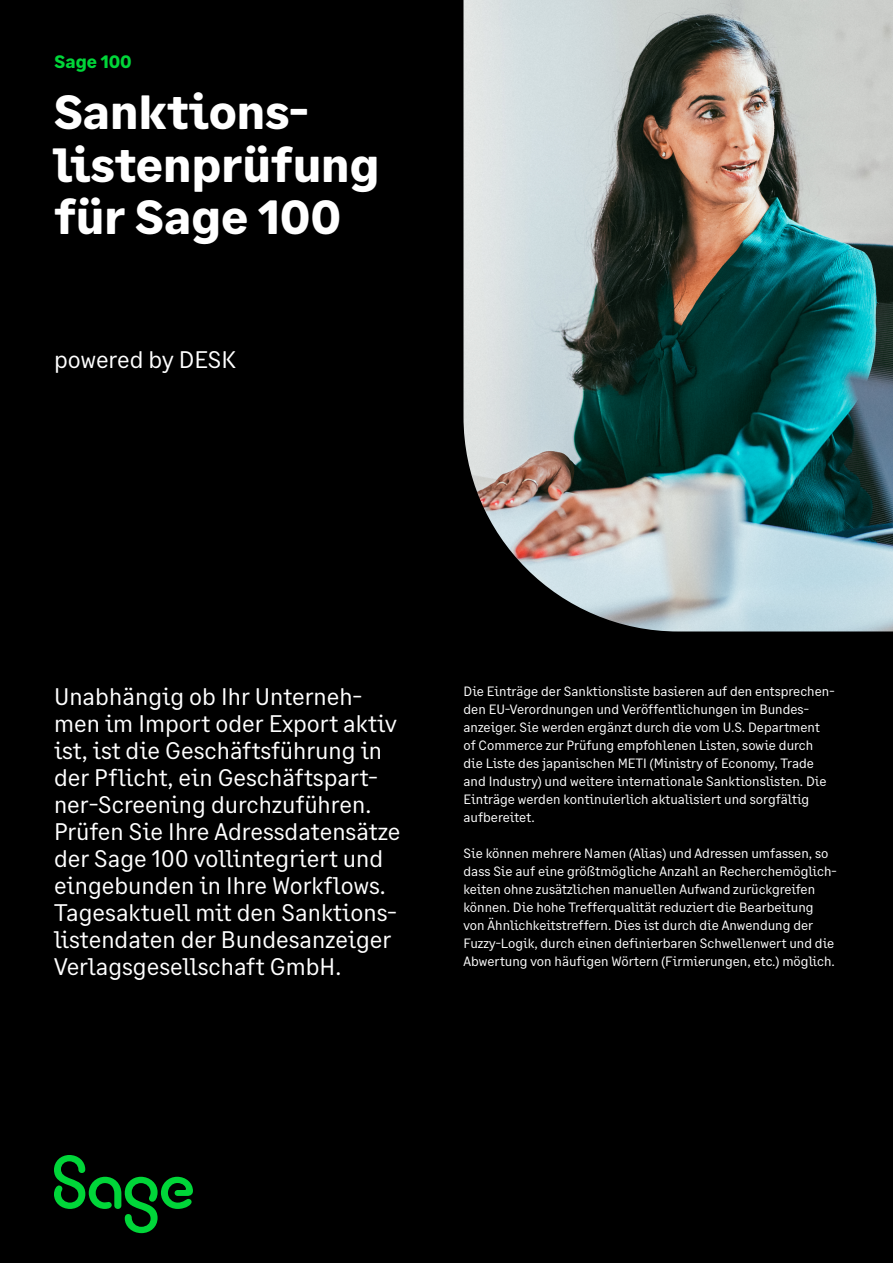
<style>
.page{position:relative;width:893px;height:1263px;background:#000}
.page>*{position:absolute;margin:0;border:0;box-sizing:border-box;transform-origin:0 0}
.t1{font:700 48px/52.5px "Sage Text";color:#fff}
.t2{font:24px/27px "Sage Text";color:#fff}
.t3{font:700 18px "Sage Text";color:#00d639}
.t4{font:13.5px/18px "Sage Text";color:#fff}
</style>
<div class="page">
<img style="left:463px;top:0;width:430px;height:631px">
<svg style="left:54px;top:1155px;width:139px;height:78px"></svg>
<h3 class="t3" style="left:55px;top:51px;width:79px">Sage 100</h3>
<h1 class="t1" style="left:54px;top:87px;width:327px">Sanktions&shy;listenprüfung für Sage 100</h1>
<h2 class="t2" style="left:54px;top:346px;width:183px">powered by DESK</h2>
<p class="t2" style="left:54px;top:683px;width:348px">Unabhängig ob Ihr Unterneh&shy;men im Import oder Export aktiv ist, ist die Geschäftsführung in der Pflicht, ein Geschäftspart&shy;ner-Screening durchzuführen.<br>Prüfen Sie Ihre Adressdatensätze der Sage 100 vollintegriert und eingebunden in Ihre Workflows.<br>Tagesaktuell mit den Sanktions&shy;listendaten der Bundesanzeiger<br>Verlagsgesellschaft GmbH.</p>
<p class="t4" style="left:463px;top:683px;width:372px">Die Einträge der Sanktionsliste basieren auf den entsprechen&shy;den EU-Verordnungen und Veröffentlichungen im Bundes&shy;anzeiger. Sie werden ergänzt durch die vom U.S. Department of Commerce zur Prüfung empfohlenen Listen, sowie durch die Liste des japanischen METI (Ministry of Economy, Trade and Industry) und weitere internationale Sanktionslisten. Die Einträge werden kontinuierlich aktualisiert und sorgfältig aufbereitet.</p>
<p class="t4" style="left:463px;top:845px;width:375px">Sie können mehrere Namen (Alias) und Adressen umfassen, so dass Sie auf eine größtmögliche Anzahl an Recherchemöglich&shy;keiten ohne zusätzlichen manuellen Aufwand zurückgreifen können. Die hohe Trefferqualität reduziert die Bearbeitung von Ähnlichkeitstreffern. Dies ist durch die Anwendung der Fuzzy-Logik, durch einen definierbaren Schwellenwert und die Abwertung von häufigen Wörtern (Firmierungen, etc.) möglich.</p>
</div>
